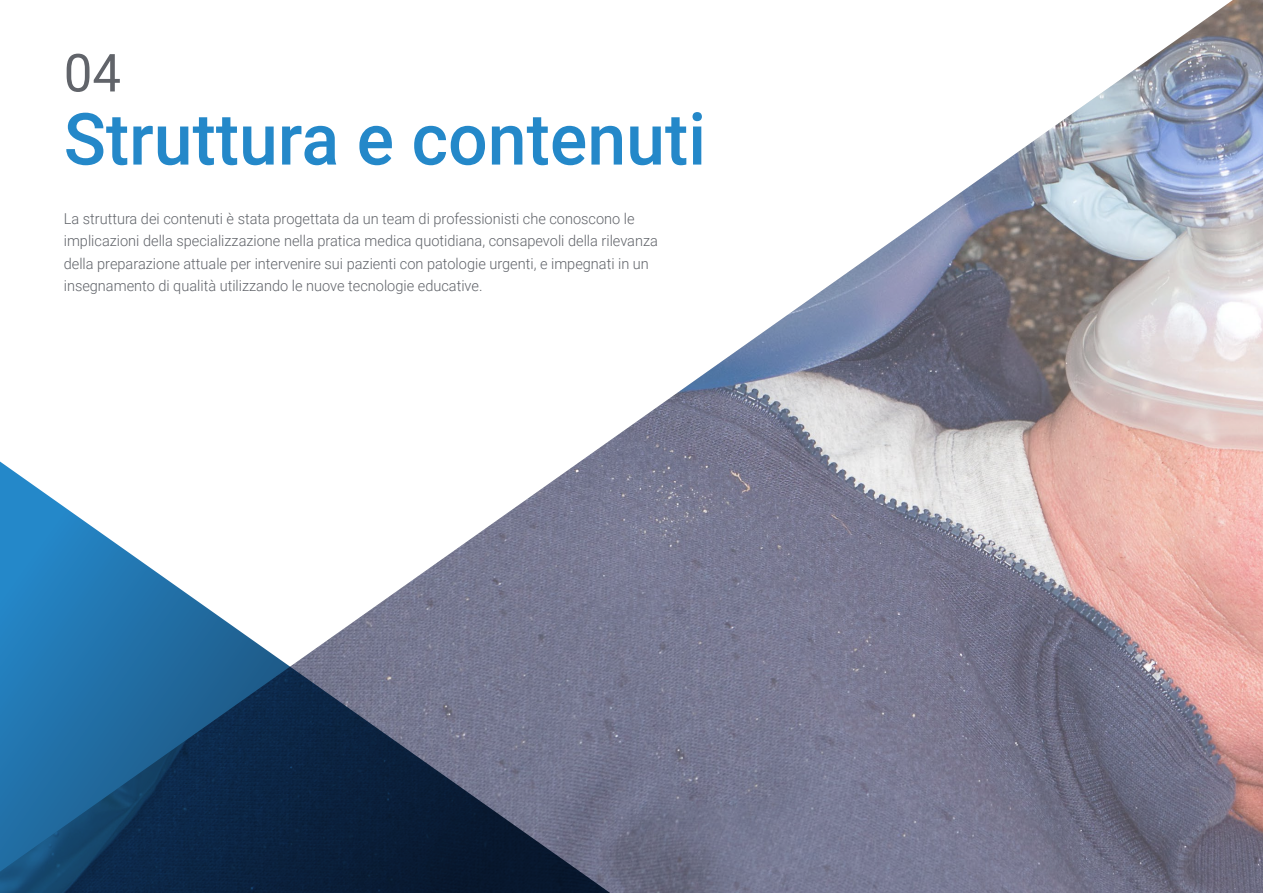
<style>
.page{position:relative;width:1263px;height:893px;background:#fff}
.page>*{position:absolute;margin:0;border:0;box-sizing:border-box;transform-origin:0 0}
.t1{font:500 72px "Roboto";color:#2488c9}
.t2{font:52.5px "Roboto";color:#61646a}
.t3{font:300 15px/22.5px "Roboto";color:#61646a}
</style>
<div class="page">
<img style="left:602px;top:0;width:661px;height:893px">
<svg style="left:0;top:446px;width:640px;height:447px"></svg>
<h2 class="t2" style="left:64px;top:36px;width:59px">04</h2>
<h1 class="t1" style="left:64px;top:89px;width:644px">Struttura e contenuti</h1>
<p class="t3" style="left:64px;top:207px;width:596px">La struttura dei contenuti è stata progettata da un team di professionisti che conoscono le implicazioni della specializzazione nella pratica medica quotidiana, consapevoli della rilevanza della preparazione attuale per intervenire sui pazienti con patologie urgenti, e impegnati in un insegnamento di qualità utilizzando le nuove tecnologie educative.</p>
</div>
